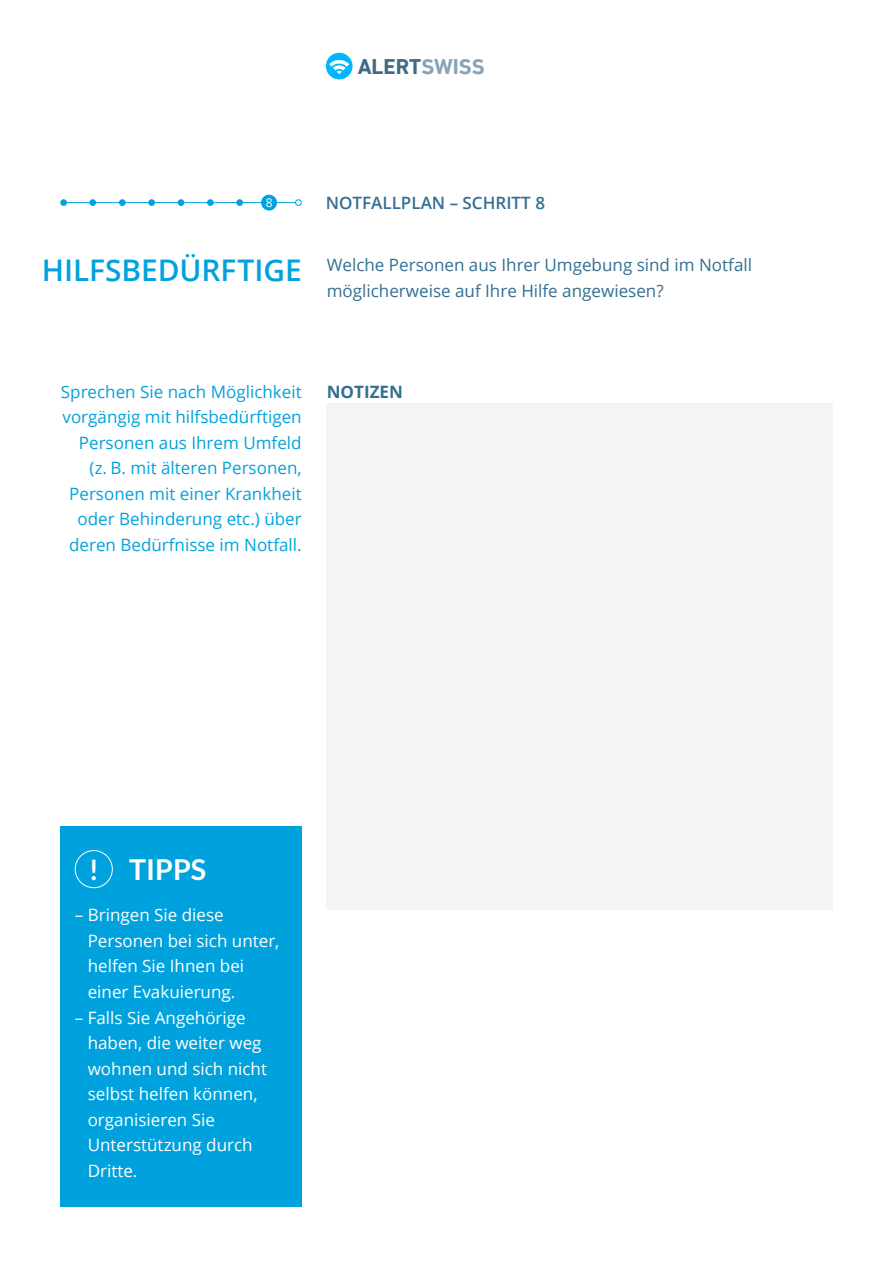
<style>
.page{position:relative;width:893px;height:1263px;background:#fff}
.page>*{position:absolute;margin:0;border:0;box-sizing:border-box;transform-origin:0 0}
.t1{font:600 29.85px "Open Sans";color:#00a2dd}
.t2{font:700 28.65px "Lato";color:#fff}
.t3{font:700 21.6px "DIN Next W01";color:#406a87}
.t4{font:17.1px/25.5px "Open Sans";color:#fff}
.t5{font:17.1px/25.5px "Open Sans";color:#00a2dd;text-align:right}
.t6{font:17.1px/25.5px "Open Sans";color:#336f91}
.t7{font:600 17.1px "Open Sans";color:#336f91}
.t8{font:700 17.1px "Open Sans";color:#336f91}
.t9{font:12px "Open Sans";color:#fff}
.s1{color:#86a3b9}
.s2{font-size:28.05px}
</style>
<div class="page">
<div style="left:326px;top:53px;width:27px;height:26px;background:#00b7ff;border-radius:50%"></div>
<svg style="left:329px;top:60px;width:20px;height:14px"></svg>
<hr style="left:64px;top:202px;width:235px;height:1px;background:#00a2dd">
<div style="left:119px;top:199px;width:7px;height:7px;border:1px solid #00a2dd;border-radius:50%"></div>
<div style="left:60px;top:199px;width:7px;height:7px;border:1px solid #00a2dd;border-radius:50%"></div>
<div style="left:148px;top:199px;width:7px;height:7px;border:1px solid #00a2dd;border-radius:50%"></div>
<div style="left:89px;top:199px;width:7px;height:7px;border:1px solid #00a2dd;border-radius:50%"></div>
<div style="left:178px;top:199px;width:6px;height:7px;border:1px solid #00a2dd;border-radius:50%"></div>
<div style="left:207px;top:199px;width:7px;height:7px;border:1px solid #00a2dd;border-radius:50%"></div>
<div style="left:236px;top:199px;width:7px;height:7px;border:1px solid #00a2dd;border-radius:50%"></div>
<div style="left:295px;top:199px;width:7px;height:7px;border:1px solid #00a2dd;border-radius:50%"></div>
<div style="left:262px;top:195px;width:14px;height:15px;background:#00a2dd;border-radius:50%"></div>
<div style="left:261px;top:195px;width:16px;height:15px;border:1px solid #00a2dd;border-radius:50%"></div>
<div style="left:61px;top:827px;width:241px;height:380px;background:#00a2dd"></div>
<div style="left:75px;top:850px;width:38px;height:38px;border:1px solid #fff;border-radius:50%"></div>
<div style="left:327px;top:404px;width:506px;height:506px;background:#f4f4f4"></div>
<p class="t3" style="left:358px;top:54px;width:128px">ALERT<span class="s1">SWISS</span></p>
<p class="t9" style="left:266px;top:194px;width:8px">8</p>
<p class="t7" style="left:326px;top:191px;width:221px">NOTFALLPLAN – SCHRITT 8</p>
<h1 class="t1" style="left:42px;top:249px;width:261px">HILFSBEDÜRFTIGE</h1>
<p class="t6" style="left:327px;top:252px;width:427px">Welche Personen aus Ihrer Umgebung sind im Notfall möglicherweise auf Ihre Hilfe angewiesen?</p>
<p class="t5" style="left:61px;top:378px;width:242px">Sprechen Sie nach Möglichkeit vorgängig mit hilfsbedürftigen<br>Personen aus Ihrem Umfeld (z. B. mit älteren Personen,<br>Personen mit einer Krankheit oder Behinderung etc.) über deren Bedürfnisse im Notfall.</p>
<p class="t8" style="left:327px;top:379px;width:78px">NOTIZEN</p>
<h2 class="t2" style="left:89px;top:853px;width:119px"><span class="s2">!</span> TIPPS</h2>
<p class="t4" style="left:88px;top:902px;width:193px;text-indent:-13px">– Bringen Sie diese<br>Personen bei sich unter, helfen Sie Ihnen bei einer Evakuierung.</p>
<p class="t4" style="left:88px;top:1004px;width:181px;text-indent:-13px">– Falls Sie Angehörige haben, die weiter weg wohnen und sich nicht selbst helfen können, organisieren Sie<br>Unterstützung durch<br>Dritte.</p>
</div>
